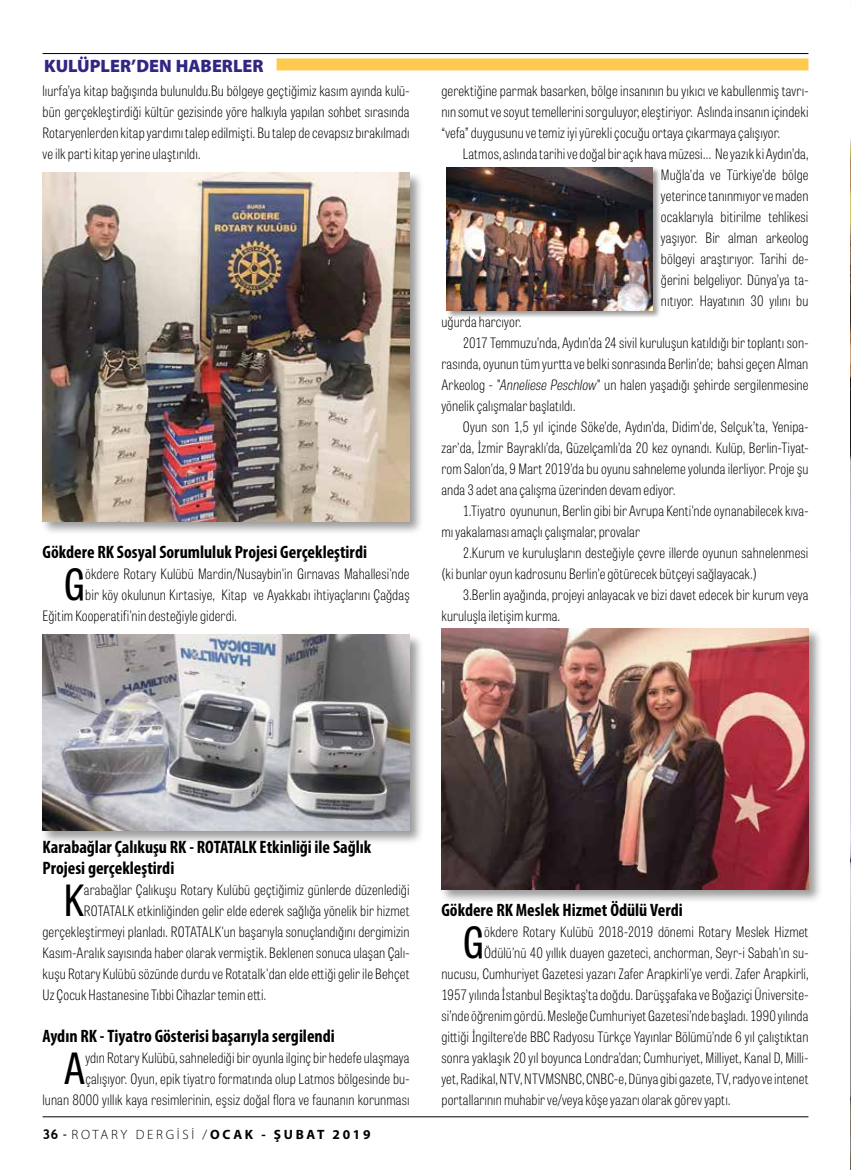
<style>
.page{position:relative;width:851px;height:1170px;background:#fff}
.page>*{position:absolute;margin:0;border:0;box-sizing:border-box;transform-origin:0 0}
.t1{font:42.9px "Tablet Gothic Condensed";color:#000}
.t2{font:700 condensed 18px/21px "Myriad Pro";color:#000}
.t3{font:900 18px "Myriad Pro";color:#312783}
.t4{font:100 14.25px/21px "Tablet Gothic Condensed";letter-spacing:.01em;color:#000;text-align:justify}
.t5{font:300 13.5px "Myriad Pro";letter-spacing:.2em;color:#000}
.s1{font-style:italic}
.s2{font-family:"Trebuchet MS";font-weight:700}
.s3{font-family:"Trebuchet MS";font-weight:400}
.s4{font-weight:700}
</style>
<div class="page">
<hr style="left:43px;top:1116px;width:765px;height:1px;background:#000">
<hr style="left:43px;top:53px;width:765px;height:1px;background:#000">
<div style="left:276px;top:58px;width:532px;height:12px;background:#fdc94e"></div>
<img style="left:850px;top:138px;width:1px;height:700px">
<svg style="left:850px;top:838px;width:1px;height:331px"></svg>
<div style="left:41px;top:171px;width:383px;height:365px;background:#000;opacity:.4"></div>
<img style="left:43px;top:173px;width:366px;height:348px">
<div style="left:41px;top:633px;width:383px;height:212px;background:#000;opacity:.4"></div>
<img style="left:43px;top:635px;width:366px;height:195px">
<div style="left:445px;top:166px;width:215px;height:152px;background:#000;opacity:.4"></div>
<img style="left:446px;top:168px;width:206px;height:142px">
<div style="left:439px;top:627px;width:384px;height:276px;background:#000;opacity:.4"></div>
<img style="left:441px;top:629px;width:367px;height:260px">
<p class="t3" style="left:44px;top:54px;width:221px">KULÜPLER’DEN HABERLER</p>
<p class="t4" style="left:43px;top:80px;width:368px">lıurfa’ya kitap bağışında bulunuldu.Bu bölgeye geçtiğimiz kasım ayında kulü&shy;bün gerçekleştirdiği kültür gezisinde yöre halkıyla yapılan sohbet sırasında Rotaryenlerden kitap yardımı talep edilmişti. Bu talep de cevapsız bırakılmadı ve ilk parti kitap yerine ulaştırıldı.</p>
<p class="t2" style="left:43px;top:541px;width:326px">Gökdere RK Sosyal Sorumluluk Projesi Gerçekleştirdi</p>
<h1 class="t1" style="left:64px;top:555px;width:23px">G</h1>
<p class="t4" style="left:85px;top:563px;width:326px">ökdere Rotary Kulübü Mardin/Nusaybin'in Gırnavas Mahallesi'nde</p>
<p class="t4" style="left:85px;top:584px;width:325px">bir köy okulunun Kırtasiye, Kitap ve Ayakkabı ihtiyaçlarını Çağdaş</p>
<p class="t4" style="left:43px;top:605px;width:196px">Eğitim Kooperatifi'nin desteğiyle giderdi.</p>
<p class="t4" style="left:441px;top:80px;width:368px">gerektiğine parmak basarken, bölge insanının bu yıkıcı ve kabullenmiş tavrı&shy;nın somut ve soyut temellerini sorguluyor, eleştiriyor. Aslında insanın içindeki “vefa” duygusunu ve temiz iyi yürekli çocuğu ortaya çıkarmaya çalışıyor.</p>
<p class="t4" style="left:462px;top:143px;width:347px">Latmos, aslında tarihi ve doğal bir açık hava müzesi… Ne yazık ki Aydın’da,</p>
<p class="t4" style="left:661px;top:164px;width:149px">Muğla'da ve Türkiye’de bölge</p>
<p class="t4" style="left:661px;top:185px;width:149px">yeterince tanınmıyor ve maden</p>
<p class="t4" style="left:661px;top:206px;width:149px">ocaklarıyla bitirilme tehlikesi</p>
<p class="t4" style="left:661px;top:227px;width:149px">yaşıyor. Bir alman arkeolog</p>
<p class="t4" style="left:661px;top:248px;width:149px">bölgeyi araştırıyor. Tarihi de-</p>
<p class="t4" style="left:661px;top:269px;width:149px">ğerini belgeliyor. Dünya’ya ta-</p>
<p class="t4" style="left:661px;top:290px;width:149px">nıtıyor. Hayatının 30 yılını bu</p>
<p class="t4" style="left:441px;top:311px;width:82px">uğurda harcıyor.</p>
<p class="t4" style="left:462px;top:332px;width:347px">2017 Temmuzu’nda, Aydın’da 24 sivil kuruluşun katıldığı bir toplantı son-</p>
<p class="t4" style="left:441px;top:353px;width:368px">rasında, oyunun tüm yurtta ve belki sonrasında Berlin’de; bahsi geçen Alman</p>
<p class="t4" style="left:441px;top:374px;width:368px">Arkeolog - "<span class="s1">Anneliese Peschlow</span>" un halen yaşadığı şehirde sergilenmesine</p>
<p class="t4" style="left:441px;top:395px;width:135px">yönelik çalışmalar başlatıldı.</p>
<p class="t4" style="left:462px;top:416px;width:347px">Oyun son 1,5 yıl içinde Söke’de, Aydın’da, Didim'de, Selçuk’ta, Yenipa-</p>
<p class="t4" style="left:441px;top:437px;width:368px">zar'da, İzmir Bayraklı’da, Güzelçamlı’da 20 kez oynandı. Kulüp, Berlin-Tiyat-</p>
<p class="t4" style="left:441px;top:458px;width:368px">rom Salon’da, 9 Mart 2019’da bu oyunu sahneleme yolunda ilerliyor. Proje şu</p>
<p class="t4" style="left:441px;top:479px;width:235px">anda 3 adet ana çalışma üzerinden devam ediyor.</p>
<p class="t4" style="left:462px;top:500px;width:347px">1.Tiyatro oyununun, Berlin gibi bir Avrupa Kenti'nde oynanabilecek kıva-</p>
<p class="t4" style="left:441px;top:521px;width:200px">mı yakalaması amaçlı çalışmalar, provalar</p>
<p class="t4" style="left:462px;top:542px;width:347px">2.Kurum ve kuruluşların desteğiyle çevre illerde oyunun sahnelenmesi</p>
<p class="t4" style="left:441px;top:563px;width:317px">(ki bunlar oyun kadrosunu Berlin'e götürecek bütçeyi sağlayacak.)</p>
<p class="t4" style="left:462px;top:584px;width:347px">3.Berlin ayağında, projeyi anlayacak ve bizi davet edecek bir kurum veya</p>
<p class="t4" style="left:441px;top:605px;width:120px">kuruluşla iletişim kurma.</p>
<p class="t2" style="left:43px;top:835px;width:330px">Karabağlar Çalıkuşu RK - ROTATALK Etkinliği ile Sağlık<br>Projesi gerçekleştirdi</p>
<h1 class="t1" style="left:64px;top:870px;width:22px">K</h1>
<p class="t4" style="left:84px;top:878px;width:327px">arabağlar Çalıkuşu Rotary Kulübü geçtiğimiz günlerde düzenlediği</p>
<p class="t4" style="left:84px;top:899px;width:327px">ROTATALK etkinliğinden gelir elde ederek sağlığa yönelik bir hizmet</p>
<p class="t4" style="left:43px;top:920px;width:368px">gerçekleştirmeyi planladı. ROTATALK'un başarıyla sonuçlandığını dergimizin</p>
<p class="t4" style="left:43px;top:941px;width:368px">Kasım-Aralık sayısında haber olarak vermiştik. Beklenen sonuca ulaşan Çalı-</p>
<p class="t4" style="left:43px;top:962px;width:368px">kuşu Rotary Kulübü sözünde durdu ve Rotatalk'dan elde ettiği gelir ile Behçet</p>
<p class="t4" style="left:43px;top:983px;width:225px">Uz Çocuk Hastanesine Tıbbi Cihazlar temin etti.</p>
<p class="t2" style="left:43px;top:1024px;width:294px">Aydın RK - Tiyatro Gösterisi başarıyla sergilendi</p>
<h1 class="t1" style="left:64px;top:1038px;width:23px">A</h1>
<p class="t4" style="left:43px;top:1046px;width:368px;text-align:right">ydın Rotary Kulübü, sahnelediği bir oyunla ilginç bir hedefe ulaşmaya çalışıyor. Oyun, epik tiyatro formatında olup Latmos bölgesinde bu-<br>lunan 8000 yıllık kaya resimlerinin, eşsiz doğal flora ve faunanın korunması</p>
<p class="t5" style="left:43px;top:1126px;width:329px"><span class="s2">36</span> <span class="s3">-</span> ROTARY DERGİSİ /<span class="s4">OCAK - ŞUBAT 2019</span></p>
<p class="t2" style="left:441px;top:898px;width:243px">Gökdere RK Meslek Hizmet Ödülü Verdi</p>
<h1 class="t1" style="left:462px;top:912px;width:23px">G</h1>
<p class="t4" style="left:484px;top:920px;width:326px">ökdere Rotary Kulübü 2018-2019 dönemi Rotary Meslek Hizmet</p>
<p class="t4" style="left:484px;top:941px;width:326px">Ödülü'nü 40 yıllık duayen gazeteci, anchorman, Seyr-i Sabah'ın su-</p>
<p class="t4" style="left:441px;top:962px;width:368px">nucusu, Cumhuriyet Gazetesi yazarı Zafer Arapkirli'ye verdi. Zafer Arapkirli,</p>
<p class="t4" style="left:441px;top:983px;width:368px">1957 yılında İstanbul Beşiktaş’ta doğdu. Darüşşafaka ve Boğaziçi Üniversite-</p>
<p class="t4" style="left:441px;top:1004px;width:368px">si’nde öğrenim gördü. Mesleğe Cumhuriyet Gazetesi’nde başladı. 1990 yılında</p>
<p class="t4" style="left:441px;top:1025px;width:368px">gittiği İngiltere’de BBC Radyosu Türkçe Yayınlar Bölümü’nde 6 yıl çalıştıktan</p>
<p class="t4" style="left:441px;top:1046px;width:368px">sonra yaklaşık 20 yıl boyunca Londra’dan; Cumhuriyet, Milliyet, Kanal D, Milli-</p>
<p class="t4" style="left:441px;top:1067px;width:368px">yet, Radikal, NTV, NTVMSNBC, CNBC-e, Dünya gibi gazete, TV, radyo ve intenet</p>
<p class="t4" style="left:441px;top:1088px;width:290px">portallarının muhabir ve/veya köşe yazarı olarak görev yaptı.</p>
</div>
